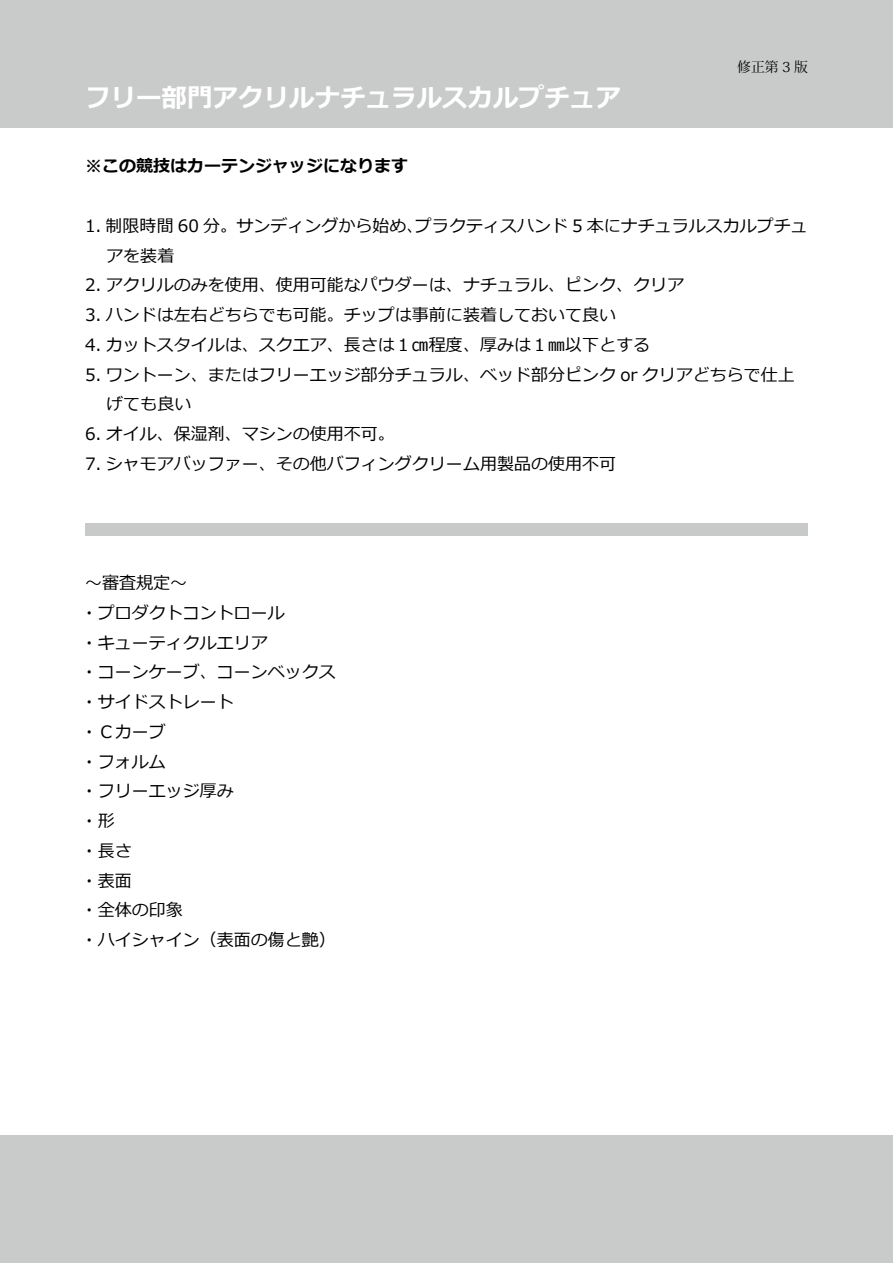
<style>
.page{position:relative;width:893px;height:1263px;background:#fff}
.page>*{position:absolute;margin:0;border:0;box-sizing:border-box;transform-origin:0 0}
.t1{font:700 25.5px "Meiryo";color:#fff}
.t2{font:16.95px/29.7px "Meiryo";color:#000}
.t3{font:700 16.95px "Meiryo";color:#000}
.t4{font:13.8px "Koz Min Pr 6 N";color:#000}
</style>
<div class="page">
<div style="left:0;top:0;width:893px;height:128px;background:#c9caca"></div>
<div style="left:0;top:1135px;width:893px;height:128px;background:#c9caca"></div>
<div style="left:85px;top:523px;width:723px;height:13px;background:#c8c9c9"></div>
<h1 class="t1" style="left:85px;top:80px;width:537px">フリー部門アクリルナチュラルスカルプチュア</h1>
<p class="t3" style="left:85px;top:154px;width:325px">※この競技はカーテンジャッジになります</p>
<p class="t4" style="left:737px;top:59px;width:72px">修正第 3 版</p>
<p class="t2" style="left:106px;top:212px;width:703px;text-indent:-21px">1. 制限時間 60 分。サンディングから始め、プラクティスハンド 5 本にナチュラルスカルプチュアを装着</p>
<p class="t2" style="left:85px;top:271px;width:601px">2. アクリルのみを使用、使用可能なパウダーは、ナチュラル、ピンク、クリア</p>
<p class="t2" style="left:85px;top:301px;width:532px">3. ハンドは左右どちらでも可能。チップは事前に装着しておいて良い</p>
<p class="t2" style="left:85px;top:331px;width:567px">4. カットスタイルは、スクエア、長さは１㎝程度、厚みは１㎜以下とする</p>
<p class="t2" style="left:106px;top:360px;width:690px;text-indent:-21px">5. ワントーン、またはフリーエッジ部分チュラル、ベッド部分ピンク or クリアどちらで仕上げても良い</p>
<p class="t2" style="left:85px;top:420px;width:311px">6. オイル、保湿剤、マシンの使用不可。</p>
<p class="t2" style="left:85px;top:450px;width:618px">7. シャモアバッファー、その他バフィングクリーム用製品の使用不可　　　　　</p>
<p class="t2" style="left:81px;top:569px;width:257px">～審査規定～<br>・プロダクトコントロール<br>・キューティクルエリア<br>・コーンケーブ、コーンベックス・サイドストレート<br>・Ｃカーブ<br>・フォルム<br>・フリーエッジ厚み<br>・形<br>・長さ<br>・表面<br>・全体の印象<br>・ハイシャイン（表面の傷と艶）</p>
</div>
